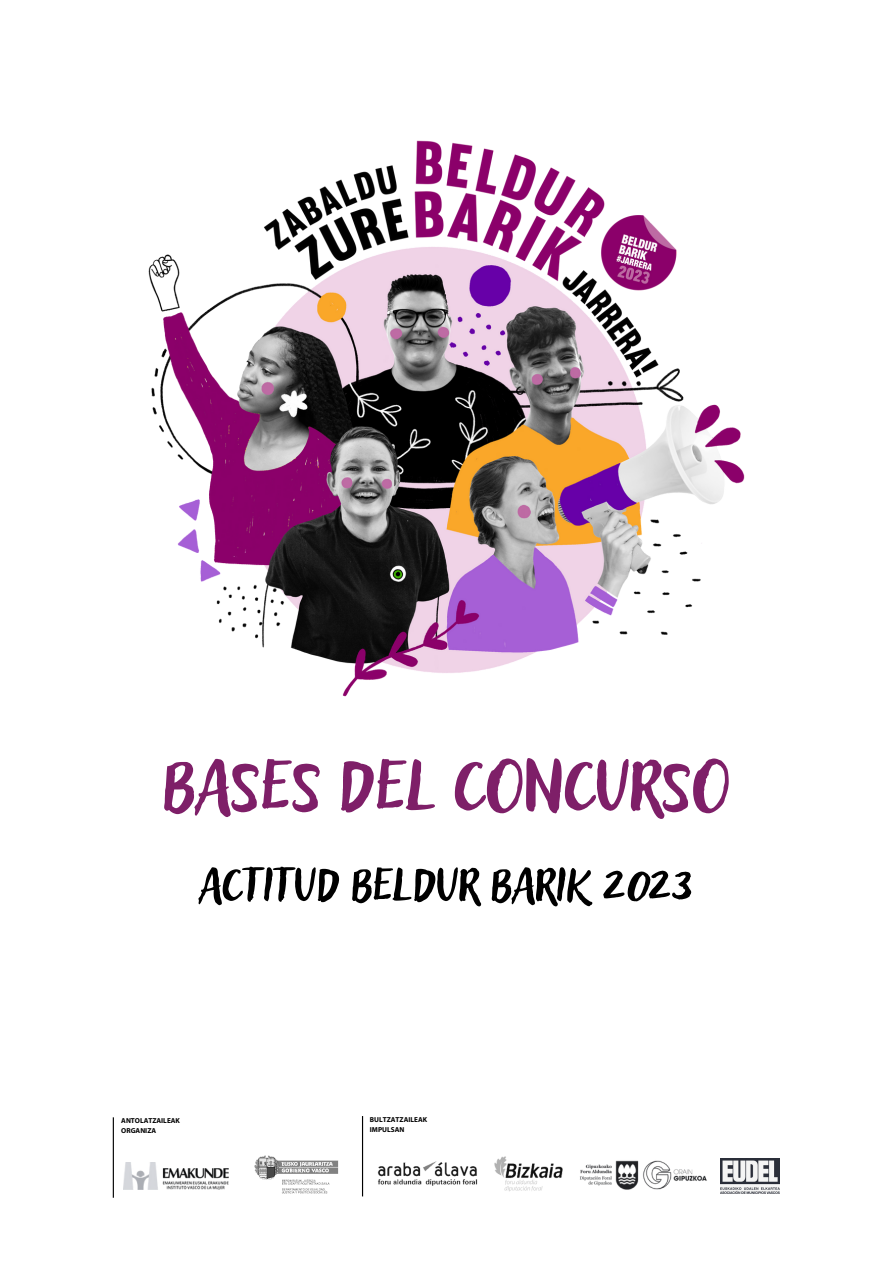
<style>
.page{position:relative;width:893px;height:1264px;background:#fff}
.page>*{position:absolute;margin:0;border:0;box-sizing:border-box;transform-origin:0 0}
.t1{font:92.1px "Adlery Pro Blockletter";color:#7e1f68}
.t2{font:60px "Adlery Pro Blockletter";color:#000}
.t3{font:700 7.2px "Myriad Pro";color:#000}
</style>
<div class="page">
<img style="left:148px;top:140px;width:597px;height:557px">
<svg style="left:112px;top:1116px;width:668px;height:82px"></svg>
<hr style="left:417px;top:1139px;width:106px;height:2px;background:#fff">
<hr style="left:113px;top:1117px;width:1px;height:80px;background:#000">
<hr style="left:362px;top:1115px;width:1px;height:81px;background:#000">
<img style="left:366px;top:1154px;width:118px;height:37px">
<img style="left:484px;top:1151px;width:88px;height:45px">
<img style="left:573px;top:1150px;width:141px;height:48px">
<img style="left:123px;top:1162px;width:106px;height:27px">
<img style="left:720px;top:1157px;width:59px;height:36px">
<img style="left:251px;top:1154px;width:89px;height:39px">
<p class="t1" style="left:162px;top:722px;width:569px">BASES DEL CONCURSO</p>
<p class="t2" style="left:199px;top:843px;width:496px">ACTITUD BELDUR BARIK 2023</p>
<p class="t3" style="left:121px;top:1117px;width:60px">ANTOLATZAILEAK</p>
<p class="t3" style="left:121px;top:1127px;width:36px">ORGANIZA</p>
<p class="t3" style="left:370px;top:1116px;width:59px">BULTZATZAILEAK</p>
<p class="t3" style="left:370px;top:1126px;width:36px">IMPULSAN</p>
</div>
